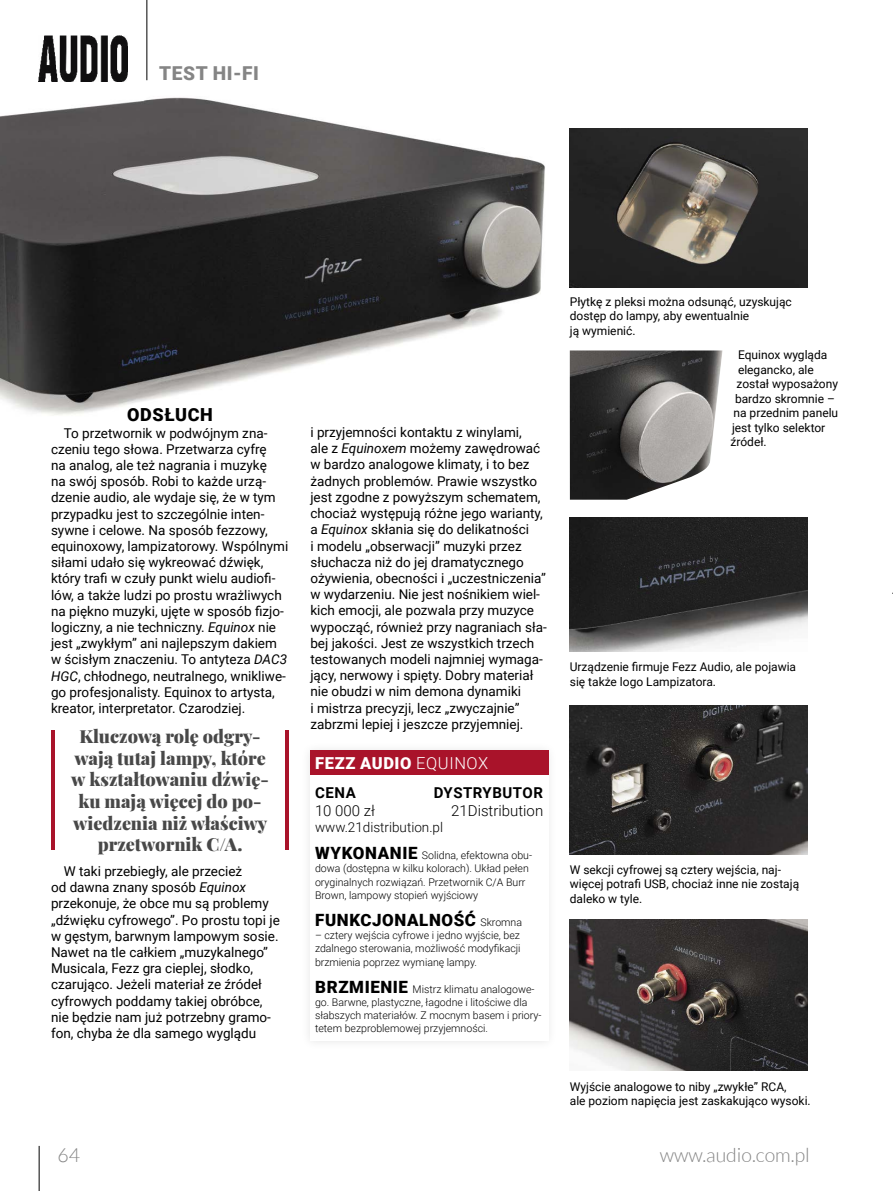
<style>
.page{position:relative;width:893px;height:1191px;background:#fff}
.page>*{position:absolute;margin:0;border:0;box-sizing:border-box;transform-origin:0 0}
.t1{font:300 19.5px "Lato";color:#858585}
.t2{font:900 19.2px "Roboto";letter-spacing:.035em;color:#858585}
.t3{font:900 18px/21.6px "Playfair Display";color:#484848;text-align:center}
.t4{font:900 18px "Roboto";letter-spacing:.035em;color:#000}
.t5{font:900 16.95px "Roboto";letter-spacing:.035em;color:#000}
.t6{font:900 16.5px "Roboto";letter-spacing:.035em;color:#fff}
.t7{font:300 15px "Roboto";color:#000}
.t8{font:700 15px "Roboto";letter-spacing:.035em;color:#000}
.t9{font:13.5px/16.2px "Roboto";color:#000}
.t10{font:300 13.5px "Roboto";color:#000}
.t11{font:12px/14.4px "Roboto";color:#000}
.t12{font:300 10.65px/13.2px "Roboto";color:#000}
.s1{font-style:italic}
.s2{font-weight:300}
.s3{font-weight:900;font-size:16.95px}
.s4{font-weight:300;font-size:10.65px}
</style>
<div class="page">
<hr style="left:147px;top:0;width:1px;height:80px;background:#000">
<img style="left:39px;top:35px;width:89px;height:46px">
<hr style="left:39px;top:1145px;width:1px;height:46px;background:#000">
<img style="left:0;top:97px;width:545px;height:318px">
<div style="left:301px;top:741px;width:257px;height:309px;background:#fbfbfb"></div>
<div style="left:310px;top:750px;width:239px;height:291px;background:#fff"></div>
<div style="left:310px;top:750px;width:239px;height:25px;background:#a9132a"></div>
<hr style="left:51px;top:730px;width:4px;height:119px;background:#a9132a">
<hr style="left:285px;top:730px;width:4px;height:119px;background:#a9132a">
<img style="left:570px;top:128px;width:238px;height:159px">
<img style="left:570px;top:350px;width:152px;height:150px">
<img style="left:570px;top:517px;width:238px;height:135px">
<img style="left:570px;top:705px;width:238px;height:149px">
<img style="left:570px;top:920px;width:238px;height:150px">
<h2 class="t2" style="left:159px;top:60px;width:101px">TEST HI-FI</h2>
<h3 class="t4" style="left:127px;top:402px;width:87px">ODSŁUCH</h3>
<p class="t9" style="left:51px;top:424px;width:239px;text-indent:13px">To przetwornik w podwójnym zna&shy;czeniu tego słowa. Przetwarza cyfrę<br>na analog, ale też nagrania i muzykę<br>na swój sposób. Robi to każde urzą&shy;dzenie audio, ale wydaje się, że w tym przypadku jest to szczególnie inten&shy;sywne i celowe. Na sposób fezzowy, equinoxowy, lampizatorowy. Wspólnymi siłami udało się wykreować dźwięk, który trafi w czuły punkt wielu audiofi&shy;lów, a także ludzi po prostu wrażliwych na piękno muzyki, ujęte w sposób fizjo&shy;logiczny, a nie techniczny. <span class="s1">Equinox</span> nie jest „zwykłym” ani najlepszym dakiem w ścisłym znaczeniu. To antyteza <span class="s1">DAC3<br>HGC</span>, chłodnego, neutralnego, wnikliwe&shy;go profesjonalisty. Equinox to artysta, kreator, interpretator. Czarodziej.</p>
<h3 class="t3" style="left:71px;top:724px;width:199px">Kluczową rolę odgry&shy;wają tutaj lampy, które w kształtowaniu dźwię&shy;ku mają więcej do po&shy;wiedzenia niż właściwy przetwornik C/A.</h3>
<p class="t9" style="left:51px;top:862px;width:230px;text-indent:13px">W taki przebiegły, ale przecież<br>od dawna znany sposób <span class="s1">Equinox </span>przekonuje, że obce mu są problemy „dźwięku cyfrowego”. Po prostu topi je w gęstym, barwnym lampowym sosie.<br>Nawet na tle całkiem „muzykalnego” Musicala, Fezz gra cieplej, słodko, czarująco. Jeżeli materiał ze źródeł cyfrowych poddamy takiej obróbce, nie będzie nam już potrzebny gramo&shy;fon, chyba że dla samego wyglądu</p>
<p class="t9" style="left:310px;top:424px;width:238px">i przyjemności kontaktu z winylami,<br>ale z <span class="s1">Equinoxem</span> możemy zawędrować w bardzo analogowe klimaty, i to bez żadnych problemów. Prawie wszystko jest zgodne z powyższym schematem, chociaż występują różne jego warianty, a <span class="s1">Equinox</span> skłania się do delikatności<br>i modelu „obserwacji” muzyki przez słuchacza niż do jej dramatycznego ożywienia, obecności i „uczestniczenia” w wydarzeniu. Nie jest nośnikiem wiel&shy;kich emocji, ale pozwala przy muzyce wypocząć, również przy nagraniach sła&shy;bej jakości. Jest ze wszystkich trzech testowanych modeli najmniej wymaga&shy;jący, nerwowy i spięty. Dobry materiał nie obudzi w nim demona dynamiki<br>i mistrza precyzji, lecz „zwyczajnie” zabrzmi lepiej i jeszcze przyjemniej.</p>
<p class="t6" style="left:315px;top:751px;width:175px">FEZZ AUDIO <span class="s2">EQUINOX</span></p>
<p class="t8" style="left:315px;top:782px;width:42px">CENA</p>
<p class="t8" style="left:434px;top:782px;width:111px">DYSTRYBUTOR</p>
<p class="t7" style="left:315px;top:800px;width:61px">10 000 zł</p>
<p class="t7" style="left:451px;top:800px;width:93px">21Distribution</p>
<p class="t10" style="left:315px;top:817px;width:130px">www.21distribution.pl</p>
<p class="t12" style="left:315px;top:848px;width:219px"><span class="s3">WYKONANIE</span> Solidna, efektowna obu&shy;dowa (dostępna w kilku kolorach). Układ pełen oryginalnych rozwiązań. Przetwornik C/A Burr Brown, lampowy stopień wyjściowy</p>
<p class="t5" style="left:315px;top:908px;width:208px">FUNKCJONALNOŚĆ <span class="s4">Skromna</span></p>
<p class="t12" style="left:315px;top:928px;width:207px;text-align:justify">– cztery wejścia cyfrowe i jedno wyjście, bez zdalnego sterowania, możliwość modyfikacji brzmienia poprzez wymianę lampy.</p>
<p class="t12" style="left:315px;top:981px;width:228px"><span class="s3">BRZMIENIE</span> Mistrz klimatu analogowe&shy;go. Barwne, plastyczne, łagodne i litościwe dla słabszych materiałów. Z mocnym basem i priory&shy;tetem bezproblemowej przyjemności.</p>
<p class="t11" style="left:570px;top:294px;width:224px">Płytkę z pleksi można odsunąć, uzyskując dostęp do lampy, aby ewentualnie<br>ją wymienić.</p>
<p class="t11" style="left:738px;top:347px;width:91px">Equinox wygląda</p>
<p class="t11" style="left:738px;top:362px;width:77px">elegancko, ale</p>
<p class="t11" style="left:736px;top:376px;width:103px">został wyposażony</p>
<p class="t11" style="left:735px;top:391px;width:101px">bardzo skromnie –</p>
<p class="t11" style="left:733px;top:405px;width:106px">na przednim panelu</p>
<p class="t11" style="left:732px;top:419px;width:95px">jest tylko selektor</p>
<p class="t11" style="left:730px;top:434px;width:38px">źródeł.</p>
<p class="t11" style="left:570px;top:659px;width:228px">Urządzenie firmuje Fezz Audio, ale pojawia się także logo Lampizatora.</p>
<p class="t11" style="left:570px;top:862px;width:231px">W sekcji cyfrowej są cztery wejścia, naj&shy;więcej potrafi USB, chociaż inne nie zostają daleko w tyle.</p>
<p class="t11" style="left:570px;top:1078px;width:242px">Wyjście analogowe to niby „zwykłe” RCA,<br>ale poziom napięcia jest zaskakująco wysoki.</p>
<h1 class="t1" style="left:57px;top:1144px;width:24px">64</h1>
<h1 class="t1" style="left:660px;top:1144px;width:151px">www.audio.com.pl</h1>
</div>
